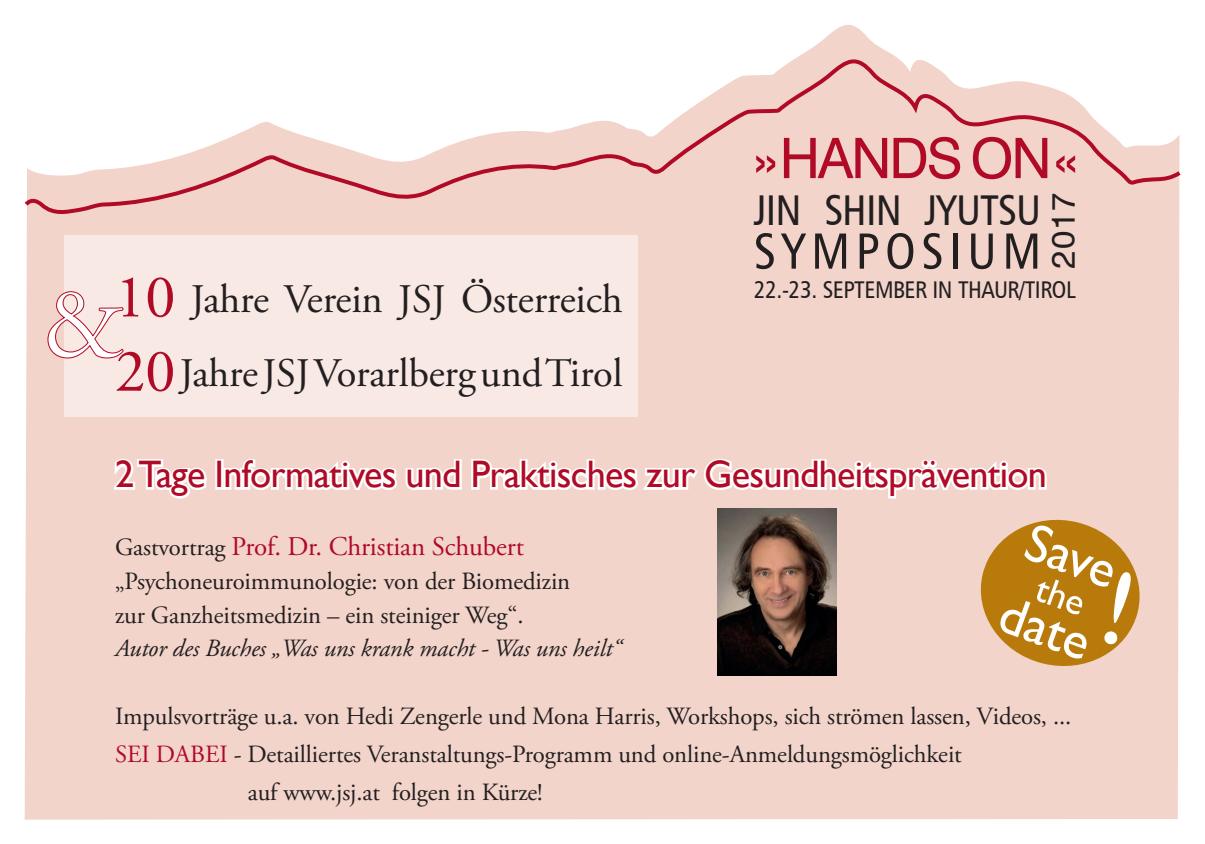
<style>
.page{position:relative;width:1205px;height:844px;background:#fff}
.page>*{position:absolute;margin:0;border:0;box-sizing:border-box;transform-origin:0 0}
.t1{font:55.8px "Swiss 721 BT";letter-spacing:-.04em;color:#b00a27}
.t2{font:50.62px "Humanist 777 BT Roman Condensed B";letter-spacing:.115em;color:#231f20}
.t3{font:42.98px "Humanist 777 BT Roman Condensed B";letter-spacing:-.02em;color:#231f20}
.t4{font:40.5px/74.2px "Adobe Garamond Pro";letter-spacing:-.005em;color:#231f20}
.t5{font:38.25px "Gill Sans";letter-spacing:-.02em;color:#b00a27}
.t6{font:33.3px "Swiss 721 BT";color:#231f20}
.t7{font:27px "Adobe Garamond Pro";letter-spacing:-.005em;color:#b00a27}
.t8{font:24.75px/33.8px "Adobe Garamond Pro";letter-spacing:-.005em;color:#231f20}
.t9{font:italic 24.75px "Adobe Garamond Pro";letter-spacing:-.005em;color:#231f20}
.t10{font:24.07px "Humanist 777 BT Roman Condensed B";letter-spacing:-.02em;color:#231f20}
.s1{font-size:60.75px;color:#b00a27}
.s2{font-size:52.88px}
.s3{font-size:24.75px;color:#231f20}
.s4{color:#b00a27}
</style>
<div class="page">
<div style="left:25px;top:25px;width:1154px;height:794px;background:#f2d4cb"></div>
<svg style="left:24px;top:49px;width:1157px;height:167px"></svg>
<div style="left:64px;top:235px;width:573px;height:182px;background:#f8e9e4"></div>
<svg style="left:47px;top:291px;width:76px;height:67px"></svg>
<svg style="left:112px;top:455px;width:97px;height:47px"></svg>
<div style="left:215px;top:459px;width:8px;height:30px;border:4px solid #fff"></div>
<svg style="left:221px;top:455px;width:828px;height:45px"></svg>
<svg style="left:973px;top:512px;width:174px;height:162px"></svg>
<img style="left:718px;top:508px;width:119px;height:168px">
<h3 class="t4" style="left:115px;top:263px;width:509px"><span class="s1">10</span> Jahre Verein JSJ Österreich<br><span class="s1">20</span> Jahre JSJ Vorarlberg und Tirol</h3>
<h1 class="t1" style="left:753px;top:120px;width:325px"><span class="s2">»</span>HANDS ON<span class="s2">«</span></h1>
<h3 class="t3" style="left:753px;top:183px;width:289px">JIN SHIN JYUTSU</h3>
<h2 class="t2" style="left:753px;top:220px;width:289px">SYMPOSIUM</h2>
<h3 class="t6" style="left:1040px;top:269px;width:78px;rotate:-90deg">2017</h3>
<p class="t10" style="left:753px;top:275px;width:323px">22.-23. SEPTEMBER IN THAUR/TIROL</p>
<h3 class="t5" style="left:115px;top:452px;width:933px">2 Tage Informatives und Praktisches zur Gesundheitsprävention</h3>
<p class="t7" style="left:115px;top:530px;width:411px"><span class="s3">Gastvortrag</span> Prof. Dr. Christian Schubert</p>
<p class="t8" style="left:115px;top:565px;width:457px">„Psychoneuroimmunologie: von der Biomedizin zur Ganzheitsmedizin – ein steiniger Weg“.</p>
<p class="t9" style="left:115px;top:633px;width:508px">Autor des Buches „Was uns krank macht - Was uns heilt“</p>
<p class="t8" style="left:115px;top:700px;width:958px">Impulsvorträge u.a. von Hedi Zengerle und Mona Harris, Workshops, sich strömen lassen, Videos, ...</p>
<p class="t8" style="left:115px;top:738px;width:848px"><span class="s4">SEI DABEI</span> - Detailliertes Veranstaltungs-Programm und online-Anmeldungsmöglichkeit</p>
<p class="t8" style="left:248px;top:776px;width:296px">auf www.jsj.at folgen in Kürze!</p>
</div>
